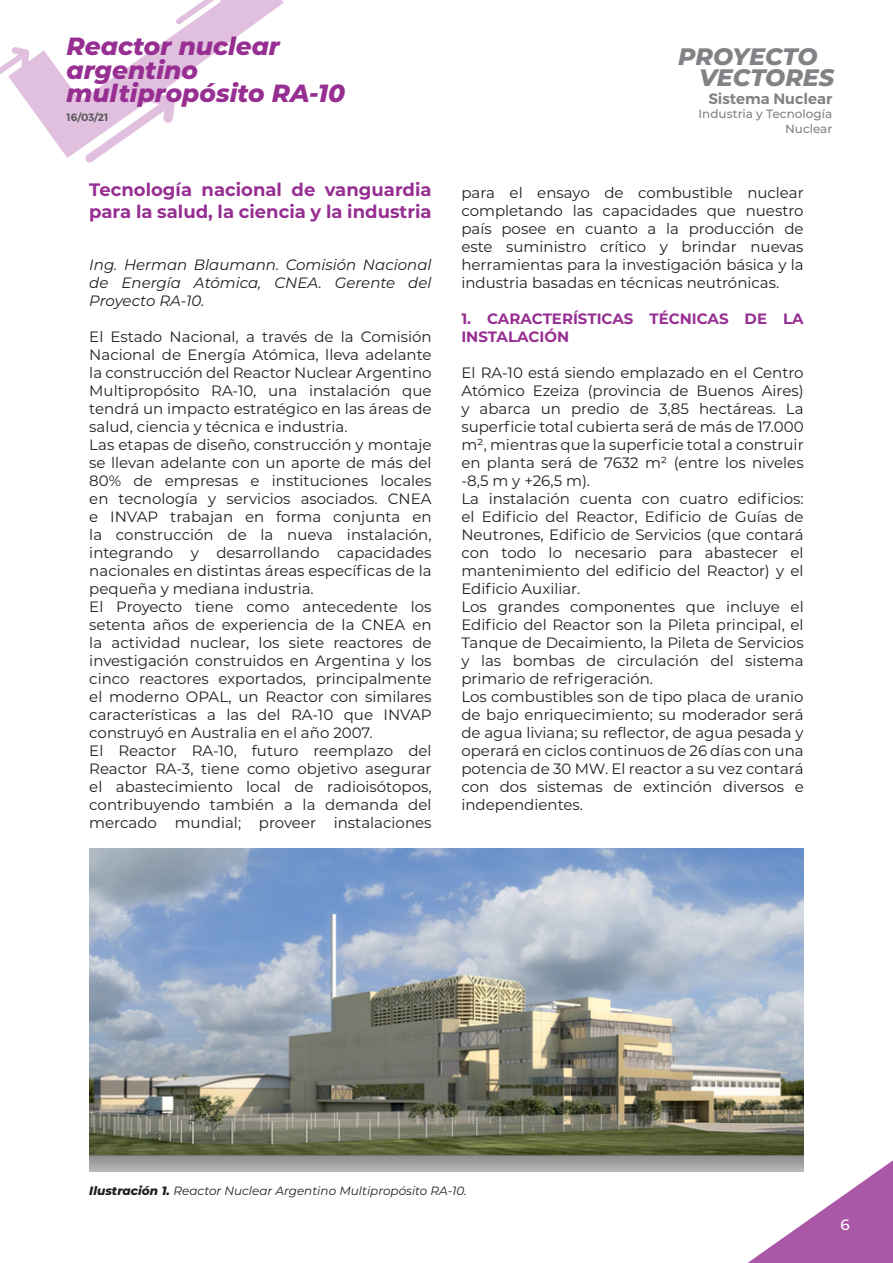
<style>
.page{position:relative;width:893px;height:1263px;background:#fff}
.page>*{position:absolute;margin:0;border:0;box-sizing:border-box;transform-origin:0 0}
.t1{font:italic 800 24.9px/23.7px "Montserrat";color:#972e92}
.t2{font:italic 800 23.85px/21.1px "Montserrat";letter-spacing:-.005em;color:#808285}
.t3{font:700 18px/21.6px "Montserrat";color:#972e92}
.t4{font:15px/18px "Montserrat";color:#231f20;text-align:justify}
.t5{font:italic 15px/18px "Montserrat";color:#231f20;text-align:justify}
.t6{font:700 15px/18px "Montserrat";color:#972e92}
.t7{font:600 15px "Montserrat";color:#808285}
.t8{font:500 15px "Montserrat";color:#fff}
.t9{font:italic 12px "Montserrat";color:#231f20}
.t10{font:500 12px/14.4px "Montserrat";color:#808285;text-align:right}
.t11{font:600 10.5px "Montserrat";color:#57585a}
.s1{font-weight:800}
</style>
<div class="page">
<svg style="left:0;top:0;width:284px;height:163px"></svg>
<svg style="left:725px;top:1160px;width:168px;height:103px"></svg>
<img style="left:89px;top:848px;width:715px;height:323px">
<h1 class="t1" style="left:67px;top:33px;width:280px">Reactor nuclear argentino multipropósito RA-10</h1>
<p class="t11" style="left:67px;top:111px;width:43px">16/03/21</p>
<p class="t3" style="left:89px;top:178px;width:344px">Tecnología nacional de vanguardia para la salud, la ciencia y la industria</p>
<p class="t5" style="left:89px;top:255px;width:344px">Ing. Herman Blaumann. Comisión Nacional de Energía Atómica, CNEA. Gerente del Proyecto RA-10.</p>
<p class="t4" style="left:89px;top:327px;width:344px">El Estado Nacional, a través de la Comisión Nacional de Energía Atómica, lleva adelante la construcción del Reactor Nuclear Argentino Multipropósito RA-10, una instalación que tendrá un impacto estratégico en las áreas de salud, ciencia y técnica e industria.</p>
<p class="t4" style="left:89px;top:435px;width:344px">Las etapas de diseño, construcción y montaje se llevan adelante con un aporte de más del 80% de empresas e instituciones locales en tecnología y servicios asociados. CNEA e INVAP trabajan en forma conjunta en la construcción de la nueva instalación, integrando y desarrollando capacidades nacionales en distintas áreas específicas de la pequeña y mediana industria.</p>
<p class="t4" style="left:89px;top:597px;width:344px">El Proyecto tiene como antecedente los setenta años de experiencia de la CNEA en la actividad nuclear, los siete reactores de investigación construidos en Argentina y los cinco reactores exportados, principalmente el moderno OPAL, un Reactor con similares características a las del RA-10 que INVAP construyó en Australia en el año 2007.</p>
<p class="t4" style="left:89px;top:741px;width:344px">El Reactor RA-10, futuro reemplazo del Reactor RA-3, tiene como objetivo asegurar el abastecimiento local de radioisótopos, contribuyendo también a la demanda del mercado mundial; proveer instalaciones</p>
<h2 class="t2" style="left:699px;top:44px;width:137px;text-indent:-21px">PROYECTO<br>VECTORES</h2>
<p class="t7" style="left:708px;top:89px;width:125px">Sistema Nuclear</p>
<p class="t10" style="left:698px;top:106px;width:135px">Industria y Tecnología<br>Nuclear</p>
<p class="t4" style="left:461px;top:183px;width:344px">para el ensayo de combustible nuclear completando las capacidades que nuestro país posee en cuanto a la producción de este suministro crítico y brindar nuevas herramientas para la investigación básica y la industria basadas en técnicas neutrónicas.</p>
<p class="t6" style="left:461px;top:309px;width:344px">1. CARACTERÍSTICAS TÉCNICAS DE LA<br>INSTALACIÓN</p>
<p class="t4" style="left:461px;top:363px;width:344px">El RA-10 está siendo emplazado en el Centro Atómico Ezeiza (provincia de Buenos Aires) y abarca un predio de 3,85 hectáreas. La superficie total cubierta será de más de 17.000 m², mientras que la superficie total a construir en planta será de 7632 m² (entre los niveles -8,5 m y +26,5 m).</p>
<p class="t4" style="left:461px;top:489px;width:344px">La instalación cuenta con cuatro edificios: el Edificio del Reactor, Edificio de Guías de Neutrones, Edificio de Servicios (que contará con todo lo necesario para abastecer el mantenimiento del edificio del Reactor) y el Edificio Auxiliar.</p>
<p class="t4" style="left:461px;top:597px;width:344px">Los grandes componentes que incluye el Edificio del Reactor son la Pileta principal, el Tanque de Decaimiento, la Pileta de Servicios y las bombas de circulación del sistema primario de refrigeración.</p>
<p class="t4" style="left:461px;top:687px;width:344px">Los combustibles son de tipo placa de uranio de bajo enriquecimiento; su moderador será de agua liviana; su reflector, de agua pesada y operará en ciclos continuos de 26 días con una potencia de 30 MW. El reactor a su vez contará con dos sistemas de extinción diversos e independientes.</p>
<p class="t9" style="left:89px;top:1182px;width:379px"><span class="s1">Ilustración 1.</span> Reactor Nuclear Argentino Multipropósito RA-10.</p>
<p class="t8" style="left:840px;top:1214px;width:11px">6</p>
</div>
